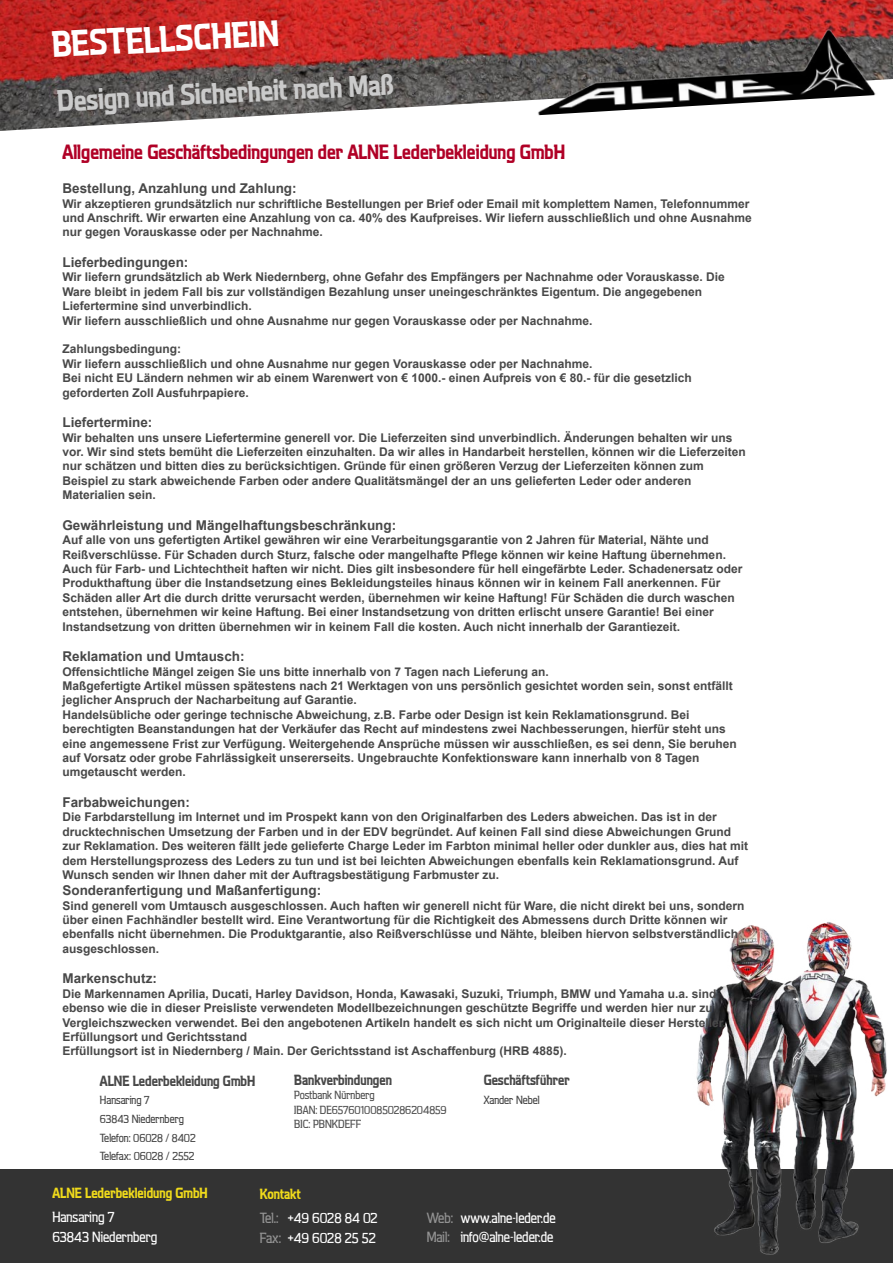
<style>
.page{position:relative;width:893px;height:1263px;background:#fff}
.page>*{position:absolute;margin:0;border:0;box-sizing:border-box;transform-origin:0 0}
.t1{font:700 37.5px "Aquarius";color:#fff}
.t2{font:700 30.3px "Aquarius";color:#cbcbcb}
.t3{font:700 21px "Aquarius";color:#b00026}
.t4{font:500 15px "Aquarius";color:#fff}
.t5{font:700 15px "Aquarius";color:#484848}
.t6{font:700 15px "Aquarius";color:#efda1b}
.t7{font:700 13.5px "Arial";color:#484848}
.t8{font:700 12px/14.4px "Arial";color:#484848}
.t9{font:500 12px/18.6px "Aquarius";color:#484848}
.t10{font:500 12px/14.4px "Aquarius";color:#525252}
.s1{color:#939393}
</style>
<div class="page">
<div style="left:0;top:1169px;width:893px;height:94px;background:#333"></div>
<img style="left:0;top:0;width:893px;height:131px">
<img style="left:528px;top:25px;width:349px;height:91px">
<img style="left:871px;top:995px;width:16px;height:102px">
<img style="left:696px;top:922px;width:175px;height:333px">
<p class="t1" style="left:51px;top:24px;width:229px;rotate:-3deg">BESTELLSCHEIN</p>
<p class="t2" style="left:56px;top:85px;width:338px;rotate:-3deg">Design und Sicherheit nach Maß</p>
<p class="t3" style="left:62px;top:140px;width:504px">Allgemeine Geschäftsbedingungen der ALNE Lederbekleidung GmbH</p>
<p class="t7" style="left:62px;top:179px;width:236px">Bestellung, Anzahlung und Zahlung:</p>
<p class="t8" style="left:62px;top:196px;width:691px">Wir akzeptieren grundsätzlich nur schriftliche Bestellungen per Brief oder Email mit komplettem Namen, Telefonnummer und Anschrift. Wir erwarten eine Anzahlung von ca. 40% des Kaufpreises. Wir liefern ausschließlich und ohne Ausnahme nur gegen Vorauskasse oder per Nachnahme.</p>
<p class="t7" style="left:62px;top:253px;width:128px">Lieferbedingungen:</p>
<p class="t8" style="left:62px;top:270px;width:664px">Wir liefern grundsätzlich ab Werk Niedernberg, ohne Gefahr des Empfängers per Nachnahme oder Vorauskasse. Die Ware bleibt in jedem Fall bis zur vollständigen Bezahlung unser uneingeschränktes Eigentum. Die angegebenen Liefertermine sind unverbindlich.<br>Wir liefern ausschließlich und ohne Ausnahme nur gegen Vorauskasse oder per Nachnahme.</p>
<p class="t8" style="left:62px;top:342px;width:631px">Zahlungsbedingung:<br>Wir liefern ausschließlich und ohne Ausnahme nur gegen Vorauskasse oder per Nachnahme.<br>Bei nicht EU Ländern nehmen wir ab einem Warenwert von € 1000.- einen Aufpreis von € 80.- für die gesetzlich geforderten Zoll Ausfuhrpapiere.</p>
<p class="t7" style="left:62px;top:413px;width:92px">Liefertermine:</p>
<p class="t8" style="left:62px;top:430px;width:685px">Wir behalten uns unsere Liefertermine generell vor. Die Lieferzeiten sind unverbindlich. Änderungen behalten wir uns vor. Wir sind stets bemüht die Lieferzeiten einzuhalten. Da wir alles in Handarbeit herstellen, können wir die Lieferzeiten nur schätzen und bitten dies zu berücksichtigen. Gründe für einen größeren Verzug der Lieferzeiten können zum Beispiel zu stark abweichende Farben oder andere Qualitätsmängel der an uns gelieferten Leder oder anderen Materialien sein.</p>
<p class="t7" style="left:62px;top:515px;width:335px">Gewährleistung und Mängelhaftungsbeschränkung:</p>
<p class="t8" style="left:62px;top:533px;width:682px">Auf alle von uns gefertigten Artikel gewähren wir eine Verarbeitungsgarantie von 2 Jahren für Material, Nähte und Reißverschlüsse. Für Schaden durch Sturz, falsche oder mangelhafte Pflege können wir keine Haftung übernehmen.<br>Auch für Farb- und Lichtechtheit haften wir nicht. Dies gilt insbesondere für hell eingefärbte Leder. Schadenersatz oder Produkthaftung über die Instandsetzung eines Bekleidungsteiles hinaus können wir in keinem Fall anerkennen. Für Schäden aller Art die durch dritte verursacht werden, übernehmen wir keine Haftung! Für Schäden die durch waschen entstehen, übernehmen wir keine Haftung. Bei einer Instandsetzung von dritten erlischt unsere Garantie! Bei einer Instandsetzung von dritten übernehmen wir in keinem Fall die kosten. Auch nicht innerhalb der Garantiezeit.</p>
<p class="t7" style="left:62px;top:647px;width:184px">Reklamation und Umtausch:</p>
<p class="t8" style="left:62px;top:664px;width:676px">Offensichtliche Mängel zeigen Sie uns bitte innerhalb von 7 Tagen nach Lieferung an.<br>Maßgefertigte Artikel müssen spätestens nach 21 Werktagen von uns persönlich gesichtet worden sein, sonst entfällt jeglicher Anspruch der Nacharbeitung auf Garantie.<br>Handelsübliche oder geringe technische Abweichung, z.B. Farbe oder Design ist kein Reklamationsgrund. Bei berechtigten Beanstandungen hat der Verkäufer das Recht auf mindestens zwei Nachbesserungen, hierfür steht uns eine angemessene Frist zur Verfügung. Weitergehende Ansprüche müssen wir ausschließen, es sei denn, Sie beruhen auf Vorsatz oder grobe Fahrlässigkeit unsererseits. Ungebrauchte Konfektionsware kann innerhalb von 8 Tagen umgetauscht werden.</p>
<p class="t7" style="left:62px;top:793px;width:129px">Farbabweichungen:</p>
<p class="t8" style="left:62px;top:810px;width:687px">Die Farbdarstellung im Internet und im Prospekt kann von den Originalfarben des Leders abweichen. Das ist in der drucktechnischen Umsetzung der Farben und in der EDV begründet. Auf keinen Fall sind diese Abweichungen Grund zur Reklamation. Des weiteren fällt jede gelieferte Charge Leder im Farbton minimal heller oder dunkler aus, dies hat mit dem Herstellungsprozess des Leders zu tun und ist bei leichten Abweichungen ebenfalls kein Reklamationsgrund. Auf Wunsch senden wir Ihnen daher mit der Auftragsbestätigung Farbmuster zu.</p>
<p class="t7" style="left:62px;top:881px;width:260px">Sonderanfertigung und Maßanfertigung:</p>
<p class="t8" style="left:62px;top:898px;width:683px">Sind generell vom Umtausch ausgeschlossen. Auch haften wir generell nicht für Ware, die nicht direkt bei uns, sondern über einen Fachhändler bestellt wird. Eine Verantwortung für die Richtigkeit des Abmessens durch Dritte können wir ebenfalls nicht übernehmen. Die Produktgarantie, also Reißverschlüsse und Nähte, bleiben hiervon selbstverständlich ausgeschlossen.</p>
<p class="t7" style="left:62px;top:969px;width:96px">Markenschutz:</p>
<p class="t8" style="left:62px;top:986px;width:665px">Die Markennamen Aprilia, Ducati, Harley Davidson, Honda, Kawasaki, Suzuki, Triumph, BMW und Yamaha u.a. sind ebenso wie die in dieser Preisliste verwendeten Modellbezeichnungen geschützte Begriffe und werden hier nur zu Vergleichszwecken verwendet. Bei den angebotenen Artikeln handelt es sich nicht um Originalteile dieser Hersteller.<br>Erfüllungsort und Gerichtsstand<br>Erfüllungsort ist in Niedernberg / Main. Der Gerichtsstand ist Aschaffenburg (HRB 4885).</p>
<p class="t5" style="left:294px;top:1072px;width:99px">Bankverbindungen</p>
<p class="t10" style="left:294px;top:1088px;width:154px">Postbank Nürnberg<br>IBAN: DE65760100850286204859<br>BIC: PBNKDEFF</p>
<p class="t5" style="left:484px;top:1072px;width:87px">Geschäftsführer</p>
<p class="t9" style="left:484px;top:1090px;width:58px">Xander Nebel</p>
<p class="t5" style="left:100px;top:1072px;width:157px">ALNE Lederbekleidung GmbH</p>
<p class="t9" style="left:100px;top:1091px;width:97px">Hansaring 7<br>63843 Niedernberg<br>Telefon: 06028 / 8402<br>Telefax: 06028 / 2552</p>
<p class="t6" style="left:52px;top:1185px;width:157px">ALNE Lederbekleidung GmbH</p>
<p class="t4" style="left:52px;top:1209px;width:63px">Hansaring 7</p>
<p class="t4" style="left:52px;top:1228px;width:107px">63843 Niedernberg</p>
<p class="t6" style="left:260px;top:1186px;width:43px">Kontakt</p>
<p class="t4" style="left:260px;top:1210px;width:119px"><span class="s1">Tel.:</span> +49 6028 84 02</p>
<p class="t4" style="left:260px;top:1229px;width:118px"><span class="s1">Fax:</span> +49 6028 25 52</p>
<p class="t4" style="left:427px;top:1209px;width:131px"><span class="s1">Web:</span> www.alne-leder.de</p>
<p class="t4" style="left:427px;top:1229px;width:128px"><span class="s1">Mail:</span> info@alne-leder.de</p>
</div>
